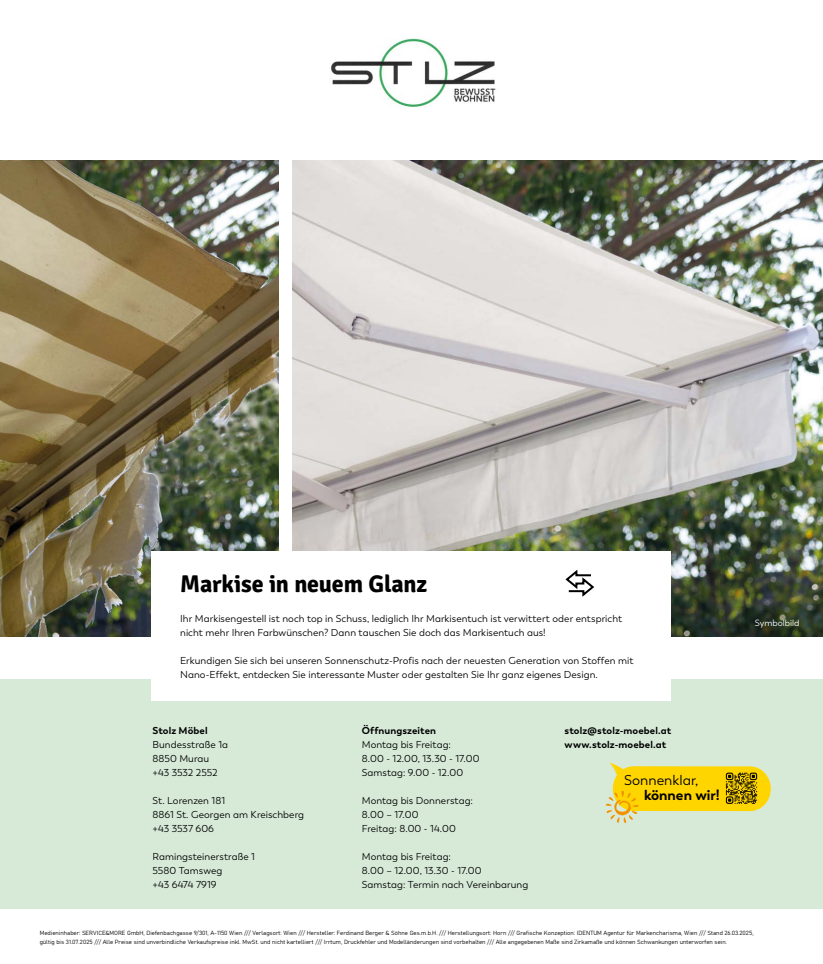
<style>
.page{position:relative;width:823px;height:964px;background:#fff}
.page>*{position:absolute;margin:0;border:0;box-sizing:border-box;transform-origin:0 0}
.t1{font:700 24px "Signika";letter-spacing:-.005em;color:#000}
.t2{font:14.2px "Trenda";color:#000}
.t3{font:700 14.2px "Trenda";color:#000}
.t4{font:10px/14px "Trenda";letter-spacing:.005em;color:#000}
.t5{font:700 10px/14px "Trenda";letter-spacing:.01em;color:#000}
.t6{font:9px "Trenda";color:#fff}
.t7{font:6px/9px "Bahnschrift";color:#000}
</style>
<div class="page">
<img style="left:0;top:160px;width:278px;height:476px">
<div style="left:0;top:679px;width:822px;height:230px;background:#d7ead8"></div>
<img style="left:292px;top:160px;width:530px;height:476px">
<div style="left:151px;top:551px;width:519px;height:150px;background:#fff"></div>
<svg style="left:565px;top:569px;width:30px;height:28px"></svg>
<img style="left:331px;top:38px;width:165px;height:69px">
<svg style="left:606px;top:763px;width:164px;height:60px"></svg>
<img style="left:724px;top:772px;width:33px;height:33px">
<h1 class="t1" style="left:180px;top:570px;width:248px">Markise in neuem Glanz</h1>
<p class="t4" style="left:180px;top:612px;width:443px">Ihr Markisengestell ist noch top in Schuss, lediglich Ihr Markisentuch ist verwittert oder entspricht nicht mehr Ihren Farbwünschen? Dann tauschen Sie doch das Markisentuch aus!</p>
<p class="t4" style="left:180px;top:654px;width:454px">Erkundigen Sie sich bei unseren Sonnenschutz-Profis nach der neuesten Generation von Stoffen mit<br>Nano-Effekt, entdecken Sie interessante Muster oder gestalten Sie Ihr ganz eigenes Design.</p>
<p class="t5" style="left:152px;top:724px;width:57px">Stolz Möbel</p>
<p class="t4" style="left:152px;top:738px;width:77px">Bundesstraße 1a<br>8850 Murau +43 3532 2552</p>
<p class="t4" style="left:152px;top:794px;width:153px">St. Lorenzen 181<br>8861 St. Georgen am Kreischberg +43 3537 606</p>
<p class="t4" style="left:152px;top:850px;width:104px">Ramingsteinerstraße 1<br>5580 Tamsweg<br>+43 6474 7919</p>
<p class="t5" style="left:361px;top:724px;width:76px">Öffnungszeiten</p>
<p class="t4" style="left:361px;top:738px;width:119px">Montag bis Freitag:<br>8.00 - 12.00, 13.30 - 17.00<br>Samstag: 9.00 - 12.00</p>
<p class="t4" style="left:361px;top:794px;width:112px">Montag bis Donnerstag:<br>8.00 – 17.00<br>Freitag: 8.00 - 14.00</p>
<p class="t4" style="left:361px;top:850px;width:168px">Montag bis Freitag:<br>8.00 – 12.00, 13.30 - 17.00<br>Samstag: Termin nach Vereinbarung</p>
<p class="t5" style="left:564px;top:724px;width:108px">stolz@stolz-moebel.at www.stolz-moebel.at</p>
<h2 class="t2" style="left:624px;top:772px;width:76px">Sonnenklar,</h2>
<h2 class="t3" style="left:643px;top:786px;width:77px">können wir!</h2>
<p class="t6" style="left:754px;top:617px;width:46px">Symbolbild</p>
<p class="t7" style="left:40px;top:927px;width:715px">Medieninhaber: SERVICE&amp;MORE GmbH, Diefenbachgasse 9/301, A-1150 Wien /// Verlagsort: Wien /// Hersteller: Ferdinand Berger &amp; Söhne Ges.m.b.H. /// Herstellungsort: Horn /// Grafische Konzeption: IDENTUM Agentur für Markencharisma, Wien /// Stand 26.03.2025, gültig bis 31.07.2025 /// Alle Preise sind unverbindliche Verkaufspreise inkl. MwSt. und nicht kartelliert /// Irrtum, Druckfehler und Modelländerungen sind vorbehalten /// Alle angegebenen Maße sind Zirkamaße und können Schwankungen unterworfen sein.</p>
</div>
